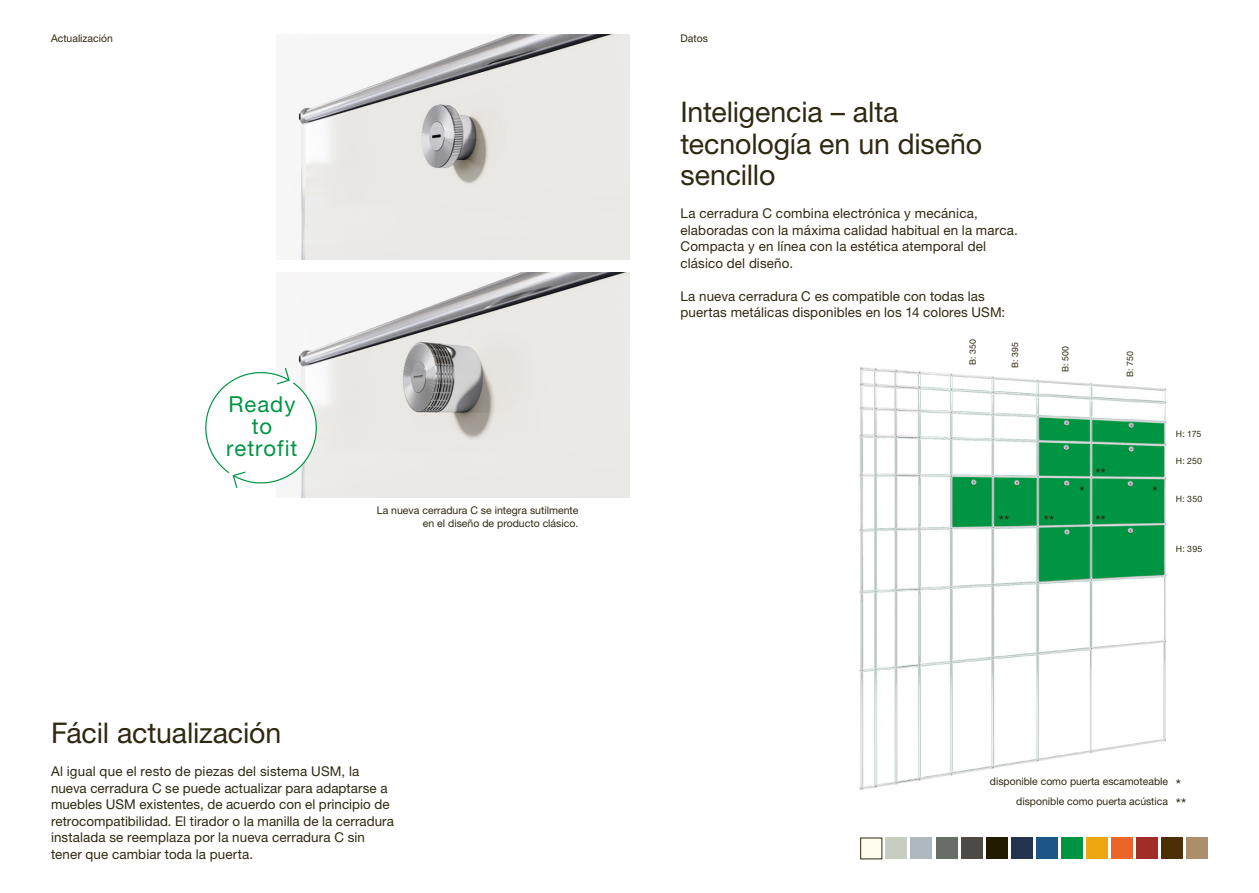
<style>
.page{position:relative;width:1259px;height:893px;background:#fff}
.page>*{position:absolute;margin:0;border:0;box-sizing:border-box;transform-origin:0 0}
.t1{font:28.5px/31.5px "Helvetica Neue LT Pro";letter-spacing:-.005em;color:#2f2912}
.t2{font:22.05px/22px "Helvetica Neue LT Pro";letter-spacing:.045em;color:#009543;text-align:center}
.t3{font:15px/18.5px "Helvetica Neue LT Pro";color:#2f2912}
.t4{font:13.5px/16.5px "Helvetica Neue LT Pro";letter-spacing:.01em;color:#2f2912}
.t5{font:10.5px/19.6px "Helvetica Neue LT Pro";color:#2f2912;text-align:right}
.t6{font:8.85px "Helvetica Neue LT Pro";letter-spacing:.02em;color:#2f2912}
</style>
<div class="page">
<img style="left:297px;top:34px;width:332px;height:225px">
<div style="left:1161px;top:838px;width:22px;height:21px;background:#4c2f06"></div>
<div style="left:1186px;top:838px;width:22px;height:21px;background:#ac8f6a"></div>
<div style="left:1011px;top:838px;width:21px;height:21px;background:#23334e"></div>
<div style="left:1036px;top:838px;width:21px;height:21px;background:#1d5589"></div>
<div style="left:1061px;top:838px;width:21px;height:21px;background:#009543"></div>
<div style="left:1086px;top:838px;width:21px;height:21px;background:#eda510"></div>
<div style="left:1111px;top:838px;width:21px;height:21px;background:#ec6528"></div>
<div style="left:1136px;top:838px;width:21px;height:21px;background:#a22d28"></div>
<div style="left:860px;top:838px;width:22px;height:21px;background:#fffeed"></div>
<div style="left:885px;top:838px;width:22px;height:21px;background:#c8cdc2"></div>
<div style="left:910px;top:838px;width:22px;height:21px;background:#adb9bd"></div>
<div style="left:936px;top:838px;width:21px;height:21px;background:#686e67"></div>
<div style="left:961px;top:838px;width:21px;height:21px;background:#4d4a46"></div>
<div style="left:986px;top:838px;width:21px;height:21px;background:#231b00"></div>
<img style="left:859px;top:367px;width:308px;height:423px">
<img style="left:297px;top:272px;width:332px;height:225px">
<svg style="left:205px;top:365px;width:120px;height:126px"></svg>
<p class="t5" style="left:51px;top:28px;width:63px">Actualización</p>
<p class="t5" style="left:680px;top:28px;width:29px">Datos</p>
<h1 class="t1" style="left:680px;top:96px;width:303px">Inteligencia – alta tecnología en un diseño sencillo</h1>
<p class="t4" style="left:680px;top:205px;width:339px">La cerradura C combina electrónica y mecánica, elaboradas con la máxima calidad habitual en la marca.<br>Compacta y en línea con la estética atemporal del clásico del diseño.</p>
<p class="t4" style="left:680px;top:288px;width:326px">La nueva cerradura C es compatible con todas las puertas metálicas disponibles en los 14 colores USM:</p>
<h2 class="t2" style="left:226px;top:393px;width:73px">Ready to retrofit</h2>
<p class="t5" style="left:377px;top:503px;width:203px;line-height:13.5px">La nueva cerradura C se integra sutilmente en el diseño de producto clásico.</p>
<h1 class="t1" style="left:51px;top:717px;width:232px">Fácil actualización</h1>
<p class="t4" style="left:51px;top:763px;width:344px">Al igual que el resto de piezas del sistema USM, la nueva cerradura C se puede actualizar para adaptarse a muebles USM existentes, de acuerdo con el principio de retrocompatibilidad. El tirador o la manilla de la cerradura instalada se reemplaza por la nueva cerradura C sin tener que cambiar toda la puerta.</p>
<p class="t6" style="left:967px;top:365px;width:28px;rotate:-90deg">B: 350</p>
<p class="t6" style="left:1009px;top:368px;width:28px;rotate:-90deg">B: 395</p>
<p class="t6" style="left:1060px;top:372px;width:28px;rotate:-90deg">B: 500</p>
<p class="t6" style="left:1124px;top:377px;width:27px;rotate:-90deg">B: 750</p>
<p class="t3" style="left:1095px;top:464px;width:12px">**</p>
<p class="t3" style="left:1079px;top:482px;width:7px">*</p>
<p class="t3" style="left:1152px;top:482px;width:7px">*</p>
<p class="t3" style="left:998px;top:511px;width:12px">**</p>
<p class="t3" style="left:1043px;top:511px;width:12px">**</p>
<p class="t3" style="left:1095px;top:511px;width:12px">**</p>
<p class="t6" style="left:1175px;top:428px;width:27px">H: 175</p>
<p class="t6" style="left:1175px;top:455px;width:28px">H: 250</p>
<p class="t6" style="left:1175px;top:494px;width:28px">H: 350</p>
<p class="t6" style="left:1175px;top:543px;width:28px">H: 395</p>
<p class="t5" style="left:990px;top:771px;width:180px">disponible como puerta escamoteable disponible como puerta acústica</p>
<p class="t3" style="left:1175px;top:775px;width:12px">* **</p>
</div>
